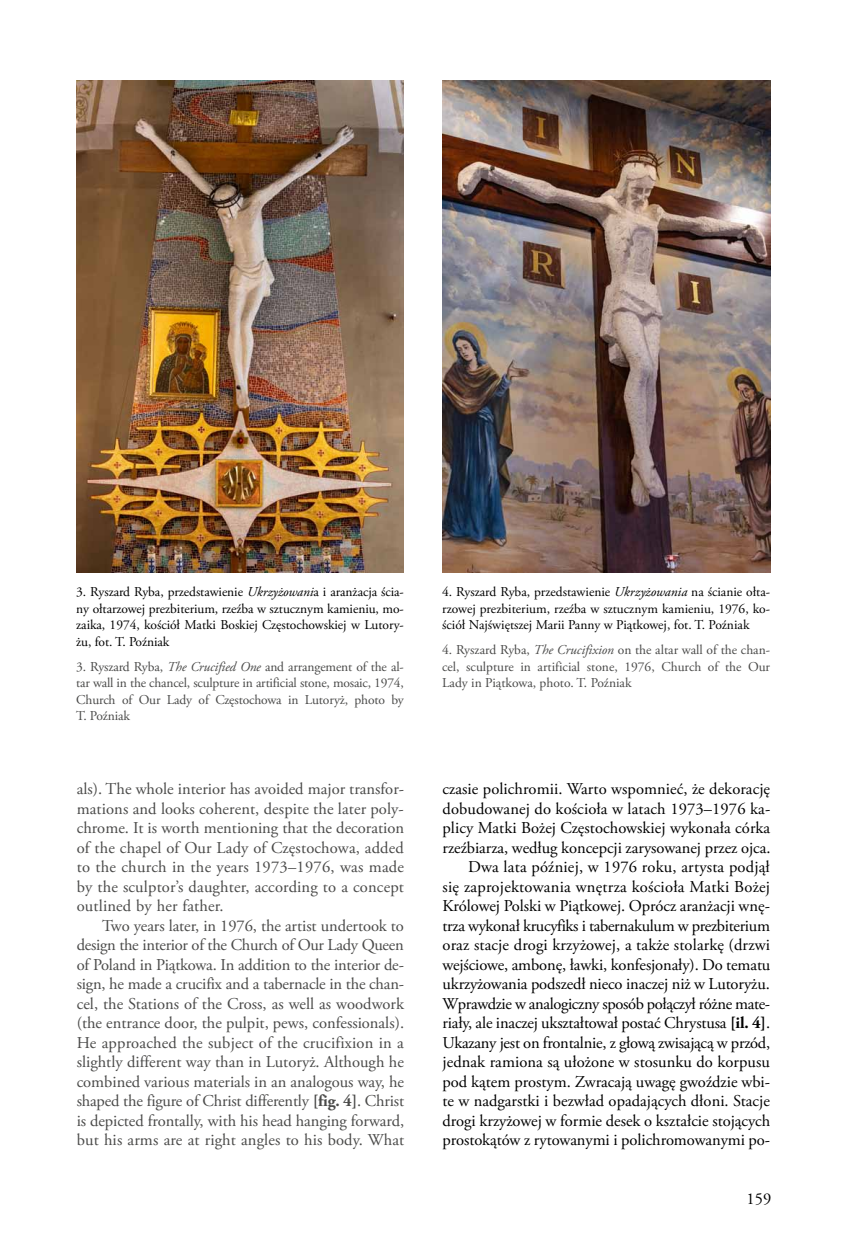
<style>
.page{position:relative;width:851px;height:1255px;background:#fff}
.page>*{position:absolute;margin:0;border:0;box-sizing:border-box;transform-origin:0 0}
.t1{font:16.5px/19.5px "Adobe Garamond Pro";letter-spacing:-.005em;color:#000;text-align:right}
.t2{font:16.5px/19.5px "Adobe Garamond Pro";letter-spacing:.01em;color:#4a4a49;text-align:justify}
.t3{font:13.5px/16.5px "Adobe Garamond Pro";letter-spacing:-.005em;color:#000;text-align:justify}
.t4{font:13.5px/16.5px "Adobe Garamond Pro";letter-spacing:-.01em;color:#4a4a49;text-align:justify}
.s1{font-style:italic}
.s2{font-weight:700}
</style>
<div class="page">
<img style="left:76px;top:81px;width:328px;height:492px">
<img style="left:442px;top:81px;width:328px;height:492px">
<p class="t3" style="left:76px;top:584px;width:329px">3. Ryszard Ryba, przedstawienie <span class="s1">Ukrzyżowani</span>a i aranżacja ścia&shy;ny ołtarzowej prezbiterium, rzeźba w sztucznym kamieniu, mo&shy;zaika, 1974, kościół Matki Boskiej Częstochowskiej w Lutory&shy;żu, fot. T. Poźniak</p>
<p class="t4" style="left:76px;top:658px;width:329px">3. Ryszard Ryba, <span class="s1">The Crucified One</span> and arrangement of the al&shy;tar wall in the chancel, sculpture in artificial stone, mosaic, 1974, Church of Our Lady of Częstochowa in Lutoryż, photo by T. Poźniak</p>
<p class="t2" style="left:77px;top:779px;width:329px">als). The whole interior has avoided major transfor&shy;mations and looks coherent, despite the later poly&shy;chrome. It is worth mentioning that the decoration of the chapel of Our Lady of Częstochowa, added to the church in the years 1973–1976, was made by the sculptor’s daughter, according to a concept outlined by her father.</p>
<p class="t2" style="left:77px;top:916px;width:329px;text-indent:26px">Two years later, in 1976, the artist undertook to design the interior of the Church of Our Lady Queen of Poland in Piątkowa. In addition to the interior de&shy;sign, he made a crucifix and a tabernacle in the chan&shy;cel, the Stations of the Cross, as well as woodwork (the entrance door, the pulpit, pews, confessionals).<br>He approached the subject of the crucifixion in a slightly different way than in Lutoryż. Although he combined various materials in an analogous way, he shaped the figure of Christ differently <span class="s2">[fig. 4]</span>. Christ is depicted frontally, with his head hanging forward, but his arms are at right angles to his body. What</p>
<p class="t3" style="left:442px;top:584px;width:329px">4. Ryszard Ryba, przedstawienie <span class="s1">Ukrzyżowania</span> na ścianie ołta&shy;rzowej prezbiterium, rzeźba w sztucznym kamieniu, 1976, ko&shy;ściół Najświętszej Marii Panny w Piątkowej, fot. T. Poźniak</p>
<p class="t4" style="left:442px;top:642px;width:329px">4. Ryszard Ryba, <span class="s1">The Crucifixion</span> on the altar wall of the chan&shy;cel, sculpture in artificial stone, 1976, Church of the Our Lady in Piątkowa, photo. T. Poźniak</p>
<p class="t1" style="left:442px;top:779px;width:329px">czasie polichromii. Warto wspomnieć, że dekorację dobudowanej do kościoła w latach 1973–1976 ka&shy;plicy Matki Bożej Częstochowskiej wykonała córka rzeźbiarza, według koncepcji zarysowanej przez ojca.<br>Dwa lata później, w 1976 roku, artysta podjął<br>się zaprojektowania wnętrza kościoła Matki Bożej Królowej Polski w Piątkowej. Oprócz aranżacji wnę&shy;trza wykonał krucyfiks i tabernakulum w prezbiterium oraz stacje drogi krzyżowej, a także stolarkę (drzwi wejściowe, ambonę, ławki, konfesjonały). Do tematu ukrzyżowania podszedł nieco inaczej niż w Lutoryżu.<br>Wprawdzie w analogiczny sposób połączył różne mate&shy;riały, ale inaczej ukształtował postać Chrystusa <span class="s2">[il. 4]</span>.<br>Ukazany jest on frontalnie, z głową zwisającą w przód, jednak ramiona są ułożone w stosunku do korpusu pod kątem prostym. Zwracają uwagę gwoździe wbi&shy;te w nadgarstki i bezwład opadających dłoni. Stacje drogi krzyżowej w formie desek o kształcie stojących prostokątów z rytowanymi i polichromowanymi po-</p>
<p class="t1" style="left:746px;top:1189px;width:26px">159</p>
</div>
